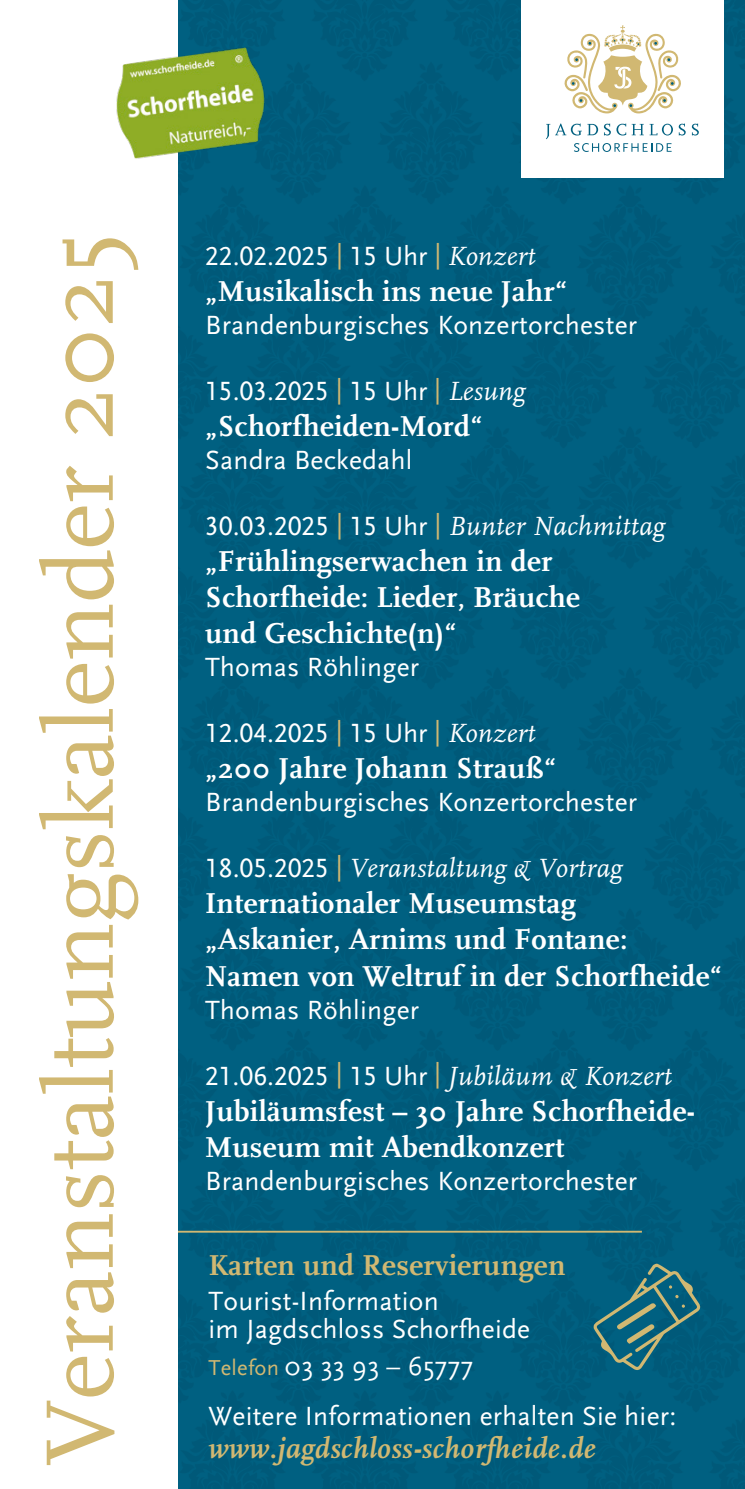
<style>
.page{position:relative;width:745px;height:1489px;background:#fff}
.page>*{position:absolute;margin:0;border:0;box-sizing:border-box;transform-origin:0 0}
.t1{font:700 30px/36px "Scala Pro";letter-spacing:.01em;color:#fff}
.t2{font:italic 700 30px "Scala Pro";letter-spacing:.025em;color:#d1b872}
.t3{font:700 30px "Scala Pro";letter-spacing:.01em;color:#d1b872}
.t4{font:27.5px/27.5px "Scala Sans Pro";letter-spacing:.01em;color:#fff}
.t5{font:italic 27.5px "Scala Pro";letter-spacing:.01em;color:#fff}
.t6{font:27.5px "Scala Sans Regular LF";color:#fff}
.s1{color:#d1b872}
.s2{font-family:"Scala Pro";font-style:italic}
.s3{font-family:"Scala Sans Regular LF";font-style:normal}
.s4{font-family:"Scala Sans Regular LF";font-style:normal;color:#d1b872}
.s5{font-size:22.5px;color:#d1b872}
</style>
<div class="page">
<div style="left:178px;top:0;width:566px;height:1488px;background:#006081"></div>
<div style="left:520px;top:0;width:203px;height:177px;background:#fff"></div>
<svg style="left:678px;top:124px;width:7px;height:11px"></svg>
<svg style="left:691px;top:124px;width:7px;height:11px"></svg>
<svg style="left:546px;top:123px;width:126px;height:29px"></svg>
<svg style="left:564px;top:25px;width:117px;height:88px"></svg>
<svg style="left:593px;top:1263px;width:107px;height:107px;background:#216b7b"></svg>
<hr style="left:170px;top:1230px;width:471px;height:2px;background:#d1b872">
<svg style="left:47px;top:1214px;width:67px;height:250px"></svg>
<svg style="left:66px;top:1175px;width:48px;height:32px"></svg>
<svg style="left:39px;top:874px;width:99px;height:295px"></svg>
<svg style="left:66px;top:835px;width:48px;height:32px"></svg>
<svg style="left:39px;top:709px;width:75px;height:120px"></svg>
<svg style="left:66px;top:664px;width:48px;height:39px"></svg>
<svg style="left:39px;top:466px;width:75px;height:192px"></svg>
<svg style="left:65px;top:394px;width:48px;height:42px"></svg>
<svg style="left:65px;top:333px;width:49px;height:49px"></svg>
<svg style="left:65px;top:281px;width:48px;height:42px"></svg>
<svg style="left:62px;top:238px;width:76px;height:32px"></svg>
<img style="left:116px;top:46px;width:149px;height:113px">
<p class="t6" style="left:205px;top:241px;width:331px">22.02.2025 <span class="s1">|</span> 15 Uhr <span class="s1">|</span> <span class="s2">Konzert</span></p>
<p class="t1" style="left:205px;top:273px;width:363px">„Musikalisch ins neue Jahr“</p>
<p class="t4" style="left:205px;top:311px;width:433px">Brandenburgisches Konzertorchester</p>
<p class="t6" style="left:205px;top:376px;width:321px">15.03.2025 <span class="s1">|</span> 15 Uhr <span class="s1">|</span> <span class="s2">Lesung</span></p>
<p class="t1" style="left:205px;top:408px;width:279px">„Schorfheiden-Mord“</p>
<p class="t4" style="left:205px;top:446px;width:208px">Sandra Beckedahl</p>
<p class="t5" style="left:205px;top:510px;width:461px"><span class="s3">30.03.2025</span> <span class="s4">|</span> <span class="s3">15 Uhr</span> <span class="s4">|</span> Bunter Nachmittag</p>
<p class="t1" style="left:205px;top:543px;width:376px">„Frühlingserwachen in der<br>Schorfheide: Lieder, Bräuche und Geschichte(n)“</p>
<p class="t4" style="left:205px;top:653px;width:215px">Thomas Röhlinger</p>
<p class="t6" style="left:205px;top:718px;width:331px">12.04.2025 <span class="s1">|</span> 15 Uhr <span class="s1">|</span> <span class="s2">Konzert</span></p>
<p class="t1" style="left:205px;top:750px;width:352px">„200 Jahre Johann Strauß“</p>
<p class="t4" style="left:205px;top:788px;width:433px">Brandenburgisches Konzertorchester</p>
<p class="t5" style="left:205px;top:852px;width:418px"><span class="s3">18.05.2025</span> <span class="s4">|</span> Veranstaltung &amp; Vortrag</p>
<p class="t1" style="left:205px;top:885px;width:518px">Internationaler Museumstag<br>„Askanier, Arnims und Fontane:<br>Namen von Weltruf in der Schorfheide“</p>
<p class="t4" style="left:205px;top:995px;width:215px">Thomas Röhlinger</p>
<p class="t5" style="left:205px;top:1059px;width:468px"><span class="s3">21.06.2025</span> <span class="s4">|</span> <span class="s3">15 Uhr</span> <span class="s4">|</span> Jubiläum &amp; Konzert</p>
<p class="t1" style="left:205px;top:1092px;width:491px">Jubiläumsfest – 30 Jahre Schorfheide-<br>Museum mit Abendkonzert</p>
<p class="t4" style="left:205px;top:1166px;width:433px">Brandenburgisches Konzertorchester</p>
<p class="t3" style="left:208px;top:1247px;width:358px">Karten und Reservierungen</p>
<p class="t4" style="left:208px;top:1287px;width:323px">Tourist-Information<br>im Jagdschloss Schorfheide</p>
<p class="t4" style="left:208px;top:1341px;width:469px;line-height:50px"><span class="s5">Telefon</span> 03 33 93 – 65777<br>Weitere Informationen erhalten Sie hier:</p>
<p class="t2" style="left:208px;top:1430px;width:388px">www.jagdschloss-schorfheide.de</p>
</div>
